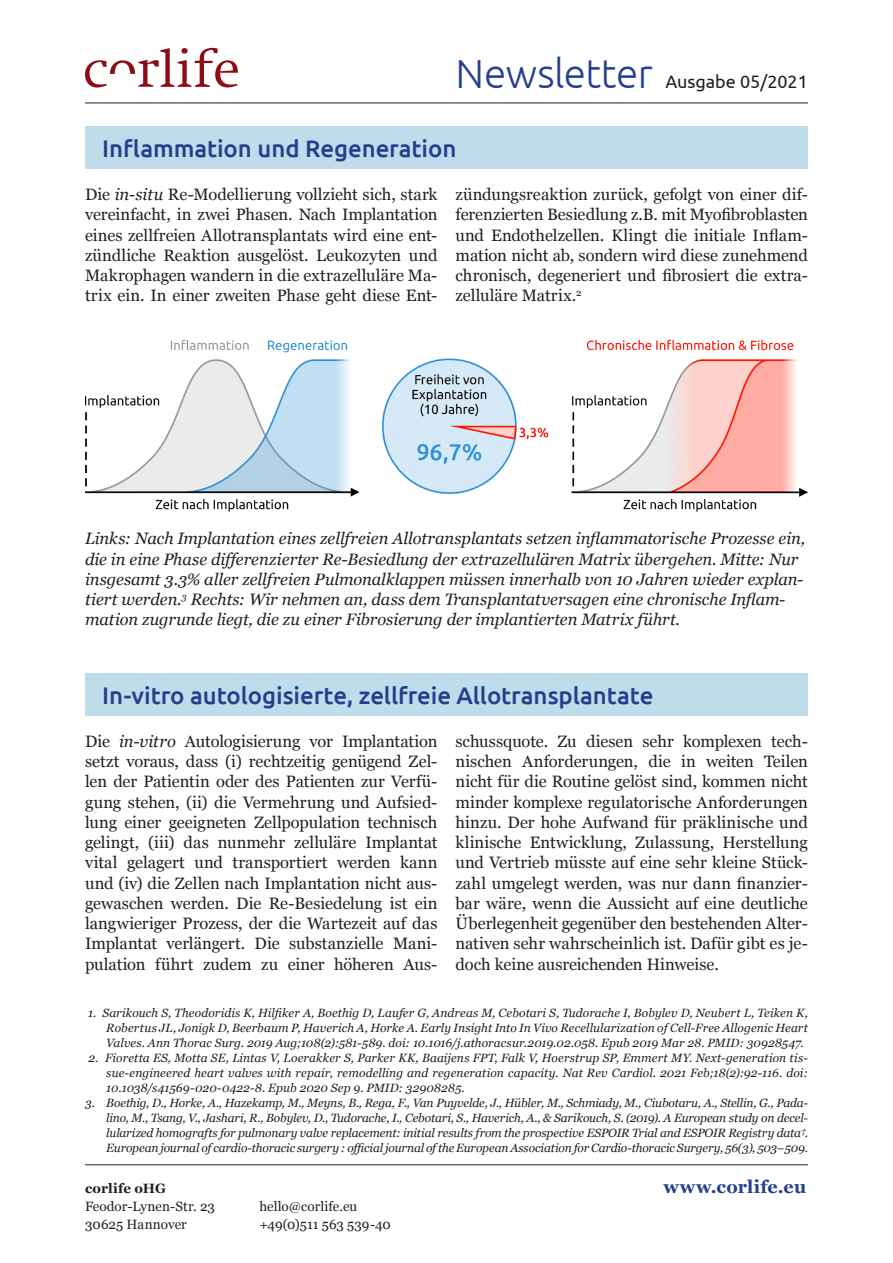
<style>
.page{position:relative;width:893px;height:1263px;background:#fff}
.page>*{position:absolute;margin:0;border:0;box-sizing:border-box;transform-origin:0 0}
.t1{font:300 40.5px "Ubuntu";letter-spacing:-.01em;color:#253f8e}
.t2{font:500 24px "Ubuntu";letter-spacing:-.005em;color:#253f8e}
.t3{font:18px "Ubuntu";color:#231f20}
.t4{font:700 18px "Georgia";letter-spacing:.015em;color:#253f8e}
.body{font:16.5px/20.2px "Georgia";color:#231f20;text-align:justify}
.bildunterschrift{font:italic 16.5px/20.2px "Georgia";letter-spacing:-.005em;color:#231f20}
.t5{font:13.5px/18px "Georgia";color:#231f20}
.t6{font:700 13.5px "Georgia";color:#231f20}
.footnote{font:italic 12px/15px "Georgia";color:#231f20;text-align:justify}
.s1{font-style:italic}
</style>
<div class="page">
<svg style="left:85px;top:48px;width:153px;height:40px"></svg>
<hr style="left:85px;top:103px;width:723px;height:1px;background:#231f20">
<hr style="left:85px;top:1164px;width:723px;height:1px;background:#231f20">
<div style="left:85px;top:126px;width:723px;height:42px;background:#bedce9"></div>
<div style="left:85px;top:673px;width:723px;height:43px;background:#bedce9"></div>
<img style="left:85px;top:339px;width:723px;height:173px">
<h1 class="t1" style="left:455px;top:49px;width:199px">Newsletter</h1>
<p class="t3" style="left:665px;top:70px;width:144px">Ausgabe 05/2021</p>
<p class="t2" style="left:102px;top:133px;width:356px">Inflammation und Regeneration</p>
<p class="body" style="left:85px;top:184px;width:354px">Die <span class="s1">in-situ</span> Re-Modellierung vollzieht sich, stark vereinfacht, in zwei Phasen. Nach Implantation eines zellfreien Allotransplantats wird eine ent&shy;zündliche Reaktion ausgelöst. Leukozyten und Makrophagen wandern in die extrazelluläre Ma&shy;trix ein. In einer zweiten Phase geht diese Ent-</p>
<p class="body" style="left:455px;top:184px;width:354px">zündungsreaktion zurück, gefolgt von einer dif&shy;ferenzierten Besiedlung z.B. mit Myofibroblasten und Endothelzellen. Klingt die initiale Inflam&shy;mation nicht ab, sondern wird diese zunehmend chronisch, degeneriert und fibrosiert die extra&shy;zelluläre Matrix.<sup>2</sup></p>
<p class="bildunterschrift" style="left:85px;top:528px;width:722px">Links: Nach Implantation eines zellfreien Allotransplantats setzen inflammatorische Prozesse ein, die in eine Phase differenzierter Re-Besiedlung der extrazellulären Matrix übergehen. Mitte: Nur insgesamt 3.3% aller zellfreien Pulmonalklappen müssen innerhalb von 10 Jahren wieder explan&shy;tiert werden.<sup>3</sup> Rechts: Wir nehmen an, dass dem Transplantatversagen eine chronische Inflam&shy;mation zugrunde liegt, die zu einer Fibrosierung der implantierten Matrix führt.</p>
<p class="t2" style="left:102px;top:680px;width:553px">In-vitro autologisierte, zellfreie Allotransplantate</p>
<p class="body" style="left:85px;top:730px;width:354px">Die <span class="s1">in-vitro</span> Autologisierung vor Implantation setzt voraus, dass (i) rechtzeitig genügend Zel&shy;len der Patientin oder des Patienten zur Verfü&shy;gung stehen, (ii) die Vermehrung und Aufsied&shy;lung einer geeigneten Zellpopulation technisch gelingt, (iii) das nunmehr zelluläre Implantat vital gelagert und transportiert werden kann und (iv) die Zellen nach Implantation nicht aus&shy;gewaschen werden. Die Re-Besiedelung ist ein langwieriger Prozess, der die Wartezeit auf das Implantat verlängert. Die substanzielle Mani&shy;pulation führt zudem zu einer höheren Aus-</p>
<p class="body" style="left:455px;top:730px;width:354px">schussquote. Zu diesen sehr komplexen tech&shy;nischen Anforderungen, die in weiten Teilen nicht für die Routine gelöst sind, kommen nicht minder komplexe regulatorische Anforderungen hinzu. Der hohe Aufwand für präklinische und klinische Entwicklung, Zulassung, Herstellung und Vertrieb müsste auf eine sehr kleine Stück&shy;zahl umgelegt werden, was nur dann finanzier&shy;bar wäre, wenn die Aussicht auf eine deutliche Überlegenheit gegenüber den bestehenden Alter&shy;nativen sehr wahrscheinlich ist. Dafür gibt es je&shy;doch keine ausreichenden Hinweise.</p>
<p class="footnote" style="left:106px;top:1004px;width:703px;text-indent:-18px">1. Sarikouch S, Theodoridis K, Hilfiker A, Boethig D, Laufer G, Andreas M, Cebotari S, Tudorache I, Bobylev D, Neubert L, Teiken K, Robertus JL, Jonigk D, Beerbaum P, Haverich A, Horke A. Early Insight Into In Vivo Recellularization of Cell-Free Allogenic Heart Valves. Ann Thorac Surg. 2019 Aug;108(2):581-589. doi: 10.1016/j.athoracsur.2019.02.058. Epub 2019 Mar 28. PMID: 30928547.</p>
<p class="footnote" style="left:106px;top:1049px;width:703px;text-indent:-18px">2. Fioretta ES, Motta SE, Lintas V, Loerakker S, Parker KK, Baaijens FPT, Falk V, Hoerstrup SP, Emmert MY. Next-generation tis&shy;sue-engineered heart valves with repair, remodelling and regeneration capacity. Nat Rev Cardiol. 2021 Feb;18(2):92-116. doi:<br>10.1038/s41569-020-0422-8. Epub 2020 Sep 9. PMID: 32908285.</p>
<p class="footnote" style="left:106px;top:1094px;width:703px;text-indent:-21px">3. Boethig, D., Horke, A., Hazekamp, M., Meyns, B., Rega, F., Van Puyvelde, J., Hübler, M., Schmiady, M., Ciubotaru, A., Stellin, G., Pada&shy;lino, M., Tsang, V., Jashari, R., Bobylev, D., Tudorache, I., Cebotari, S., Haverich, A., &amp; Sarikouch, S. (2019). A European study on decel&shy;lularized homografts for pulmonary valve replacement: initial results from the prospective ESPOIR Trial and ESPOIR Registry data†.<br>European journal of cardio-thoracic surgery : official journal of the European Association for Cardio-thoracic Surgery, 56(3), 503–509.</p>
<p class="t6" style="left:85px;top:1178px;width:82px">corlife oHG</p>
<p class="t5" style="left:85px;top:1197px;width:132px">Feodor-Lynen-Str. 23<br>30625 Hannover</p>
<p class="t5" style="left:259px;top:1197px;width:133px">hello@corlife.eu +49(0)511 563 539-40</p>
<p class="t4" style="left:663px;top:1173px;width:144px">www.corlife.eu</p>
</div>
